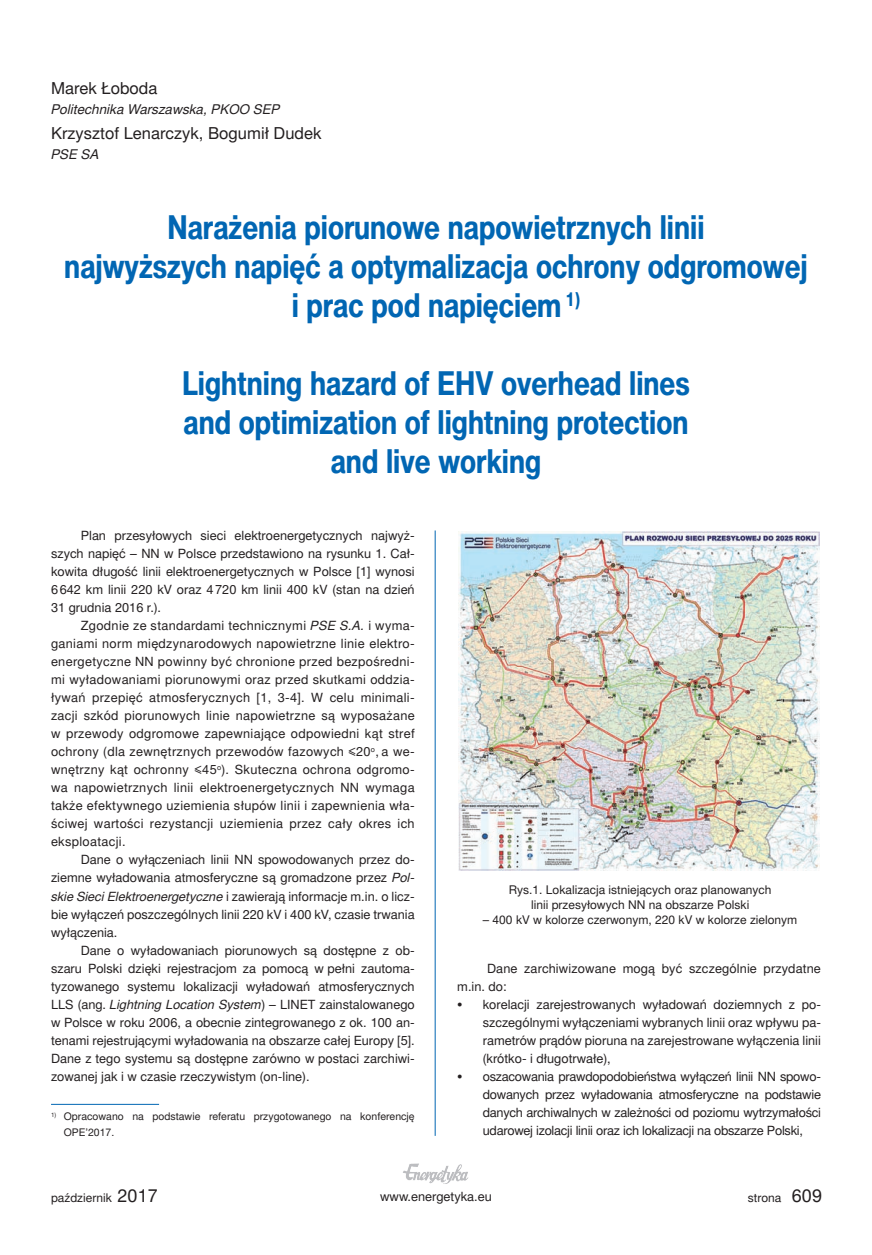
<style>
.page{position:relative;width:872px;height:1255px;background:#fff}
.page>*{position:absolute;margin:0;border:0;box-sizing:border-box;transform-origin:0 0}
.t1{font:700 33px/39px "Switzer Cnd EFN";color:#0166b3;text-align:center}
.t2{font:16.5px "Switzer EFN";color:#231f20}
.t3{font:italic 13.5px "Switzer EFN";color:#231f20}
.t4{font:12.75px/18px "Switzer EFN";color:#231f20;text-align:justify}
.t5{font:12px/15px "Switzer EFN";color:#231f20;text-align:center}
.t6{font:10.5px/15.8px "Switzer EFN";color:#231f20}
.s1{font-style:italic}
.s2{font-size:18px}
</style>
<div class="page">
<img style="left:403px;top:1163px;width:66px;height:21px">
<hr style="left:435px;top:530px;width:1px;height:605px;background:#0166b3">
<hr style="left:51px;top:1103px;width:108px;height:1px;background:#0166b3">
<img style="left:458px;top:531px;width:362px;height:339px">
<p class="t2" style="left:51px;top:78px;width:108px">Marek Łoboda</p>
<p class="t3" style="left:51px;top:101px;width:230px">Politechnika Warszawska, PKOO SEP</p>
<p class="t2" style="left:51px;top:123px;width:272px">Krzysztof Lenarczyk, Bogumił Dudek</p>
<p class="t3" style="left:51px;top:146px;width:49px">PSE SA</p>
<h1 class="t1" style="left:64px;top:208px;width:745px">Narażenia piorunowe napowietrznych linii<br>najwyższych napięć a optymalizacja ochrony odgromowej i prac pod napięciem <sup>1)</sup></h1>
<h1 class="t1" style="left:182px;top:364px;width:509px">Lightning hazard of EHV overhead lines and optimization of lightning protection and live working</h1>
<p class="t4" style="left:51px;top:527px;width:365px;text-indent:30px">Plan przesyłowych sieci elektroenergetycznych najwyż&shy;szych napięć – NN w Polsce przedstawiono na rysunku 1. Cał&shy;kowita długość linii elektroenergetycznych w Polsce [1] wynosi 6642 km linii 220 kV oraz 4720 km linii 400 kV (stan na dzień 31 grudnia 2016 r.).</p>
<p class="t4" style="left:51px;top:617px;width:365px;text-indent:30px">Zgodnie ze standardami technicznymi <span class="s1">PSE S.A.</span> i wyma&shy;ganiami norm międzynarodowych napowietrzne linie elektro&shy;energetyczne NN powinny być chronione przed bezpośredni&shy;mi wyładowaniami piorunowymi oraz przed skutkami oddzia&shy;ływań przepięć atmosferycznych [1, 3-4]. W celu minimali&shy;zacji szkód piorunowych linie napowietrzne są wyposażane w przewody odgromowe zapewniające odpowiedni kąt stref ochrony (dla zewnętrznych przewodów fazowych ≤20<sup>o</sup>, a we&shy;wnętrzny kąt ochronny ≤45<sup>o</sup>). Skuteczna ochrona odgromo&shy;wa napowietrznych linii elektroenergetycznych NN wymaga także efektywnego uziemienia słupów linii i zapewnienia wła&shy;ściwej wartości rezystancji uziemienia przez cały okres ich eksploatacji.</p>
<p class="t4" style="left:51px;top:851px;width:365px;text-indent:30px">Dane o wyłączeniach linii NN spowodowanych przez do&shy;ziemne wyładowania atmosferyczne są gromadzone przez <span class="s1">Pol&shy;skie Sieci Elektroenergetyczne</span> i zawierają informacje m.in. o licz&shy;bie wyłączeń poszczególnych linii 220 kV i 400 kV, czasie trwania wyłączenia.</p>
<p class="t4" style="left:51px;top:941px;width:365px;text-indent:30px">Dane o wyładowaniach piorunowych są dostępne z ob&shy;szaru Polski dzięki rejestracjom za pomocą w pełni zautoma&shy;tyzowanego systemu lokalizacji wyładowań atmosferycznych LLS (ang. <span class="s1">Lightning Location System</span>) – LINET zainstalowanego w Polsce w roku 2006, a obecnie zintegrowanego z ok. 100 an&shy;tenami rejestrującymi wyładowania na obszarze całej Europy [5].<br>Dane z tego systemu są dostępne zarówno w postaci zarchiwi&shy;zowanej jak i w czasie rzeczywistym (on-line).</p>
<p class="t6" style="left:64px;top:1108px;width:352px;text-indent:-13px"><sup>1)</sup> Opracowano na podstawie referatu przygotowanego na konferencję<br>OPE’2017.</p>
<p class="t5" style="left:509px;top:882px;width:264px">Rys.1. Lokalizacja istniejących oraz planowanych linii przesyłowych NN na obszarze Polski</p>
<p class="t5" style="left:483px;top:912px;width:316px">– 400 kV w kolorze czerwonym, 220 kV w kolorze zielonym</p>
<p class="t4" style="left:457px;top:959px;width:365px;text-indent:30px">Dane zarchiwizowane mogą być szczególnie przydatne m.in. do:</p>
<p class="t4" style="left:483px;top:995px;width:340px;text-indent:-26px">• korelacji zarejestrowanych wyładowań doziemnych z po&shy;szczególnymi wyłączeniami wybranych linii oraz wpływu pa&shy;rametrów prądów pioruna na zarejestrowane wyłączenia linii (krótko- i długotrwałe),</p>
<p class="t4" style="left:483px;top:1067px;width:340px;text-indent:-26px">• oszacowania prawdopodobieństwa wyłączeń linii NN spowo&shy;dowanych przez wyładowania atmosferyczne na podstawie danych archiwalnych w zależności od poziomu wytrzymałości udarowej izolacji linii oraz ich lokalizacji na obszarze Polski,</p>
<p class="t5" style="left:51px;top:1190px;width:108px">październik <span class="s2">2017</span></p>
<p class="t4" style="left:380px;top:1188px;width:113px">www.energetyka.eu</p>
<p class="t5" style="left:748px;top:1190px;width:76px">strona <span class="s2">609</span></p>
</div>
